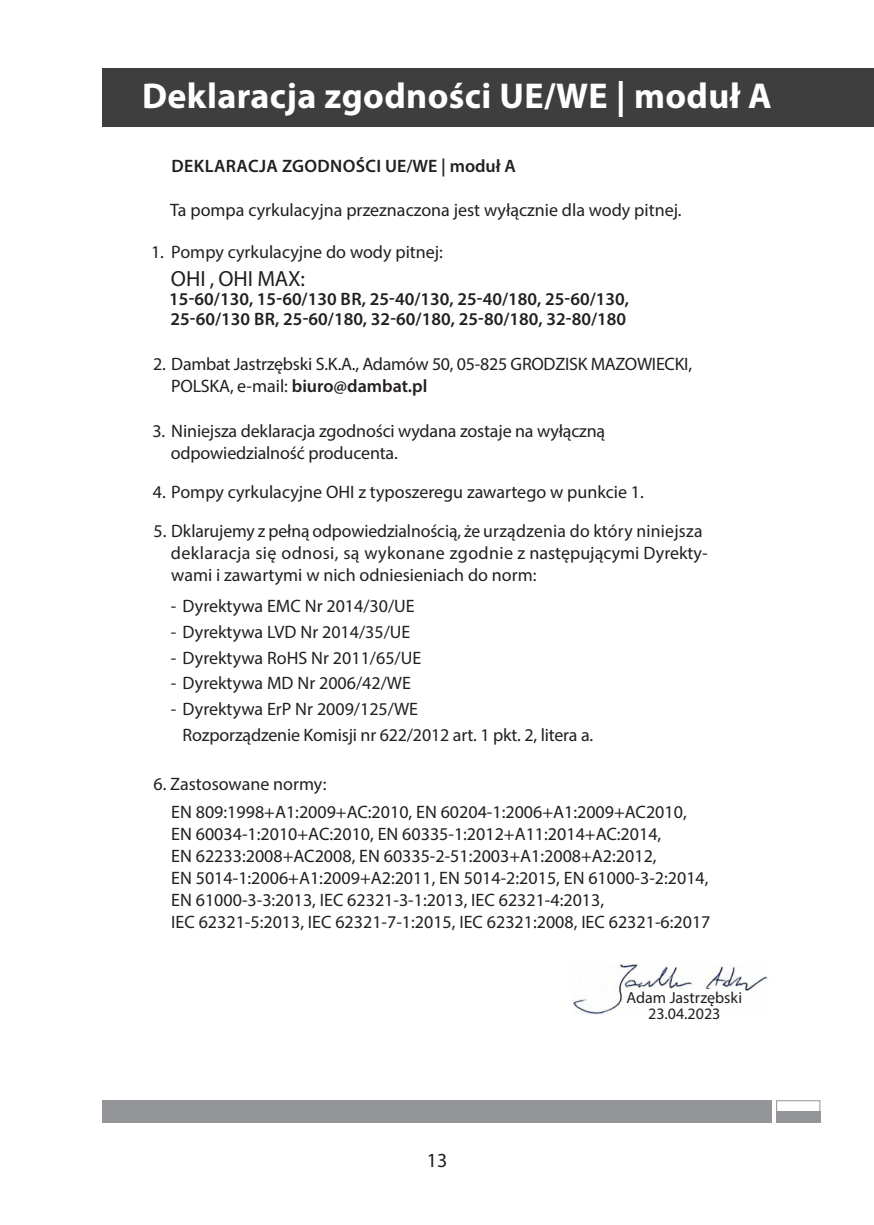
<style>
.page{position:relative;width:874px;height:1225px;background:#fff}
.page>*{position:absolute;margin:0;border:0;box-sizing:border-box;transform-origin:0 0}
.Srodtyt_2_Prawy{font:700 36px "Myriad Pro";letter-spacing:.01em;color:#fff}
.t1{font:22px "Myriad Pro";color:#231f20}
.t2{font:20px "Myriad Pro";color:#231f20}
.Tekst_wciecie{font:18px/22px "Myriad Pro";color:#231f20}
.Tekst_wciecie-2{font:600 18px/20px "Myriad Pro";color:#231f20}
.Tekst_wciecie-3{font:600 18px "Myriad Pro";letter-spacing:.02em;color:#231f20}
.Tekst_wciecie-4{font:16px "Myriad Pro";color:#231f20}
.s1{font-weight:600}
</style>
<div class="page">
<div style="left:102px;top:1100px;width:669px;height:23px;background:#939598"></div>
<div style="left:775px;top:1100px;width:45px;height:23px;border:1px solid #939598"></div>
<div style="left:775px;top:1111px;width:44px;height:12px;background:#939598"></div>
<div style="left:102px;top:68px;width:771px;height:59px;background:#3e3e3f"></div>
<img style="left:573px;top:963px;width:195px;height:51px">
<p class="Srodtyt_2_Prawy" style="left:142px;top:73px;width:631px">Deklaracja zgodności UE/WE | moduł A</p>
<p class="Tekst_wciecie-3" style="left:171px;top:155px;width:345px">DEKLARACJA ZGODNOŚCI UE/WE | moduł A</p>
<p class="Tekst_wciecie" style="left:170px;top:199px;width:512px">Ta pompa cyrkulacyjna przeznaczona jest wyłącznie dla wody pitnej.</p>
<p class="Tekst_wciecie" style="left:151px;top:241px;width:293px">1. Pompy cyrkulacyjne do wody pitnej:</p>
<p class="t1" style="left:171px;top:265px;width:135px">OHI , OHI MAX:</p>
<p class="Tekst_wciecie-2" style="left:169px;top:289px;width:461px">15-60/130, 15-60/130 BR, 25-40/130, 25-40/180, 25-60/130,<br>25-60/130 BR, 25-60/180, 32-60/180, 25-80/180, 32-80/180</p>
<p class="Tekst_wciecie" style="left:171px;top:353px;width:522px;text-indent:-18px">2. Dambat Jastrzębski S.K.A., Adamów 50, 05-825 GRODZISK MAZOWIECKI,<br>POLSKA, e-mail: <span class="s1">biuro@dambat.pl</span></p>
<p class="Tekst_wciecie" style="left:171px;top:419px;width:436px;text-indent:-18px">3. Niniejsza deklaracja zgodności wydana zostaje na wyłączną odpowiedzialność producenta.</p>
<p class="Tekst_wciecie" style="left:153px;top:480px;width:492px">4. Pompy cyrkulacyjne OHI z typoszeregu zawartego w punkcie 1.</p>
<p class="Tekst_wciecie" style="left:171px;top:519px;width:538px;text-indent:-17px">5. Dklarujemy z pełną odpowiedzialnością, że urządzenia do który niniejsza deklaracja się odnosi, są wykonane zgodnie z następującymi Dyrekty&shy;wami i zawartymi w nich odniesieniach do norm:</p>
<p class="Tekst_wciecie" style="left:171px;top:595px;width:245px">- Dyrektywa EMC Nr 2014/30/UE</p>
<p class="Tekst_wciecie" style="left:171px;top:620px;width:241px">- Dyrektywa LVD Nr 2014/35/UE</p>
<p class="Tekst_wciecie" style="left:171px;top:646px;width:252px">- Dyrektywa RoHS Nr 2011/65/UE</p>
<p class="Tekst_wciecie" style="left:171px;top:672px;width:242px">- Dyrektywa MD Nr 2006/42/WE</p>
<p class="Tekst_wciecie" style="left:171px;top:697px;width:249px">- Dyrektywa ErP Nr 2009/125/WE</p>
<p class="Tekst_wciecie" style="left:182px;top:723px;width:412px">Rozporządzenie Komisji nr 622/2012 art. 1 pkt. 2, litera a.</p>
<p class="Tekst_wciecie" style="left:153px;top:773px;width:174px">6. Zastosowane normy:</p>
<p class="Tekst_wciecie" style="left:171px;top:800px;width:516px">EN 809:1998+A1:2009+AC:2010, EN 60204-1:2006+A1:2009+AC2010,</p>
<p class="Tekst_wciecie" style="left:171px;top:822px;width:491px">EN 60034-1:2010+AC:2010, EN 60335-1:2012+A11:2014+AC:2014,</p>
<p class="Tekst_wciecie" style="left:171px;top:844px;width:486px">EN 62233:2008+AC2008, EN 60335-2-51:2003+A1:2008+A2:2012,</p>
<p class="Tekst_wciecie" style="left:171px;top:866px;width:538px">EN 5014-1:2006+A1:2009+A2:2011, EN 5014-2:2015, EN 61000-3-2:2014,<br>EN 61000-3-3:2013, IEC 62321-3-1:2013, IEC 62321-4:2013,</p>
<p class="Tekst_wciecie" style="left:171px;top:910px;width:540px">IEC 62321-5:2013, IEC 62321-7-1:2015, IEC 62321:2008, IEC 62321-6:2017</p>
<p class="t2" style="left:426px;top:1147px;width:22px">13</p>
<p class="Tekst_wciecie-4" style="left:626px;top:987px;width:117px">Adam Jastrzębski</p>
<p class="Tekst_wciecie-4" style="left:647px;top:1003px;width:74px">23.04.2023</p>
</div>
